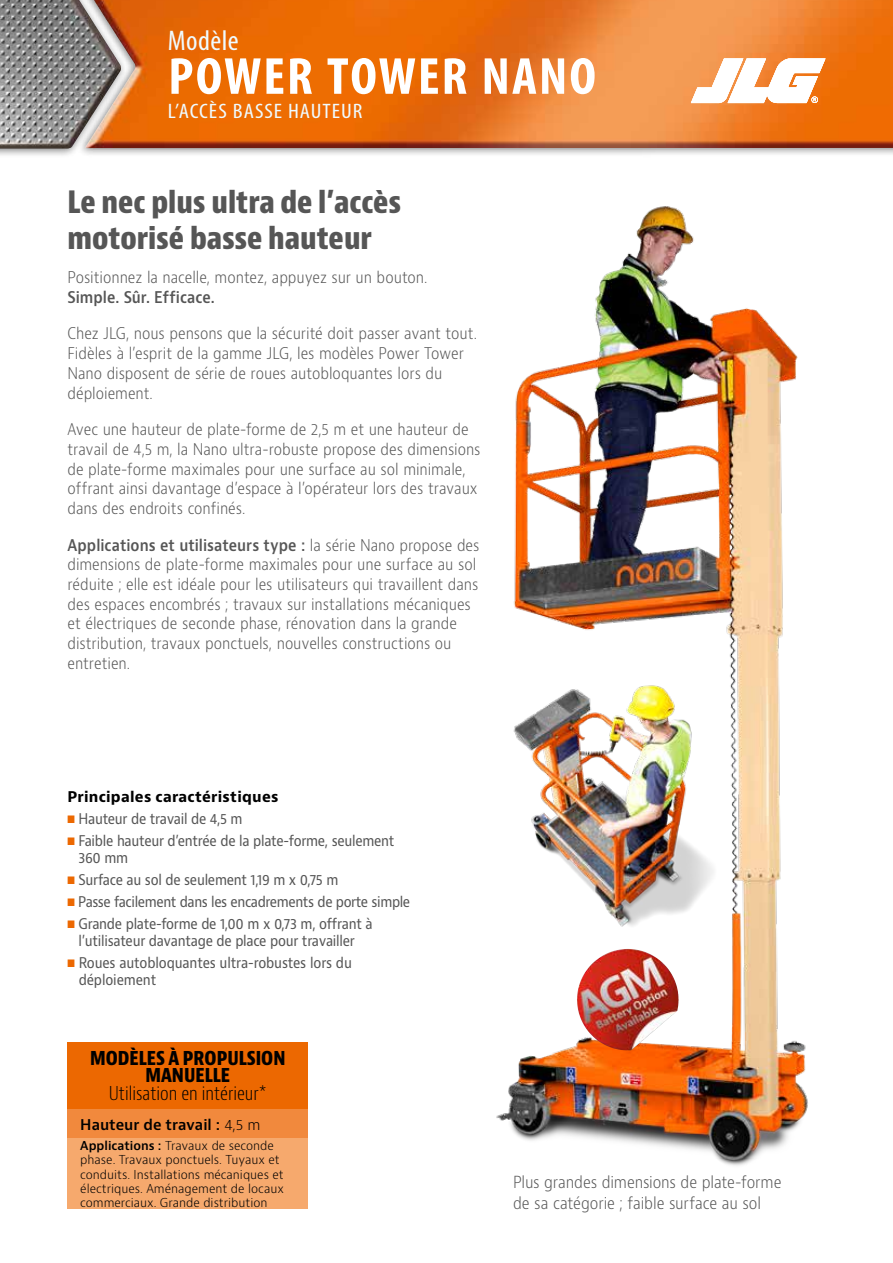
<style>
.page{position:relative;width:893px;height:1263px;background:#fff}
.page>*{position:absolute;margin:0;border:0;box-sizing:border-box;transform-origin:0 0}
.t1{font:700 condensed 52.5px "Myriad Pro";letter-spacing:.035em;color:#fff;scale:1.05 1}
.t2{font:800 condensed 30px/36px "Bernino Sans";color:#565656}
.t3{font:condensed 28.5px "Myriad Pro";letter-spacing:.015em;color:#f0fbff;scale:1.05 1}
.t4{font:condensed 21px "Myriad Pro";letter-spacing:.04em;color:#f0fbff;scale:1.12 1}
.t5{font:800 condensed 18.6px/16.8px "Bernino Sans";color:#000;text-align:center}
.t6{font:300 condensed 18.6px "Bernino Sans";color:#000}
.t7{font:300 16.2px/21.6px "Bernino Sans";letter-spacing:-.01em;color:#565656;scale:.9 1}
.t8{font:300 15.75px/19.6px "Bernino Sans";letter-spacing:-.005em;color:#565656;scale:.9 1}
.t9{font:600 15.75px "Bernino Sans";color:#565656;scale:.9 1}
.t10{font:600 14.55px "Bernino Sans";color:#000}
.t11{font:14.4px/16.8px "Bernino Sans";letter-spacing:-.02em;color:#565656;scale:.9 1}
.t12{font:700 14.4px "Bernino Sans";letter-spacing:.015em;color:#000}
.t13{font:300 12px/14.4px "Bernino Sans";color:#000}
.s1{font-weight:600}
.s2{color:#ec6801}
.s3{font-weight:300}
</style>
<div class="page">
<div style="left:77px;top:0;width:816px;height:157px;background:#000;opacity:.5"></div>
<img style="left:128px;top:0;width:765px;height:148px">
<div style="left:0;top:0;width:128px;height:158px;background:#000;opacity:.5"></div>
<img style="left:0;top:0;width:121px;height:149px">
<svg style="left:691px;top:59px;width:134px;height:44px"></svg>
<img style="left:496px;top:206px;width:312px;height:960px">
<div style="left:509px;top:667px;width:212px;height:275px;background:#fff;border-radius:29px"></div>
<img style="left:509px;top:682px;width:212px;height:260px">
<img style="left:581px;top:949px;width:47px;height:30px">
<div style="left:68px;top:1042px;width:240px;height:66px;background:#ec6801"></div>
<div style="left:68px;top:1108px;width:240px;height:30px;background:#f1893d"></div>
<div style="left:68px;top:1138px;width:240px;height:71px;background:#f6a96d"></div>
<h3 class="t3" style="left:168px;top:24px;width:69px">Modèle</h3>
<h1 class="t1" style="left:168px;top:43px;width:409px">POWER TOWER NANO</h1>
<h3 class="t4" style="left:168px;top:98px;width:175px">L’ACCÈS BASSE HAUTEUR</h3>
<h2 class="t2" style="left:68px;top:185px;width:335px">Le nec plus ultra de l’accès motorisé basse hauteur</h2>
<p class="t8" style="left:68px;top:268px;width:401px">Positionnez la nacelle, montez, appuyez sur un bouton.</p>
<p class="t9" style="left:68px;top:287px;width:165px">Simple. Sûr. Efficace.</p>
<p class="t8" style="left:68px;top:324px;width:456px">Chez JLG, nous pensons que la sécurité doit passer avant tout.<br>Fidèles à l’esprit de la gamme JLG, les modèles Power Tower Nano disposent de série de roues autobloquantes lors du déploiement.</p>
<p class="t8" style="left:68px;top:420px;width:460px">Avec une hauteur de plate-forme de 2,5 m et une hauteur de travail de 4,5 m, la Nano ultra-robuste propose des dimensions de plate-forme maximales pour une surface au sol minimale, offrant ainsi davantage d’espace à l’opérateur lors des travaux dans des endroits confinés.</p>
<p class="t8" style="left:68px;top:535px;width:459px"><span class="s1">Applications et utilisateurs type :</span> la série Nano propose des dimensions de plate-forme maximales pour une surface au sol réduite ; elle est idéale pour les utilisateurs qui travaillent dans des espaces encombrés ; travaux sur installations mécaniques et électriques de seconde phase, rénovation dans la grande distribution, travaux ponctuels, nouvelles constructions ou entretien.</p>
<p class="t12" style="left:68px;top:787px;width:212px">Principales caractéristiques</p>
<p class="t11" style="left:68px;top:810px;width:196px"><span class="s2">■</span> Hauteur de travail de 4,5 m</p>
<p class="t11" style="left:78px;top:832px;width:353px;text-indent:-11px"><span class="s2">■</span> Faible hauteur d’entrée de la plate-forme, seulement<br>360 mm</p>
<p class="t11" style="left:68px;top:871px;width:303px"><span class="s2">■</span> Surface au sol de seulement 1,19 m x 0,75 m</p>
<p class="t11" style="left:68px;top:894px;width:382px"><span class="s2">■</span> Passe facilement dans les encadrements de porte simple</p>
<p class="t11" style="left:68px;top:916px;width:341px;text-align:center"><span class="s2">■</span> Grande plate-forme de 1,00 m x 0,73 m, offrant à l’utilisateur davantage de place pour travailler</p>
<p class="t11" style="left:79px;top:955px;width:305px;text-indent:-11px"><span class="s2">■</span> Roues autobloquantes ultra-robustes lors du déploiement</p>
<p class="t5" style="left:90px;top:1050px;width:197px">MODÈLES À PROPULSION<br>MANUELLE</p>
<p class="t6" style="left:109px;top:1082px;width:160px">Utilisation en intérieur*</p>
<p class="t10" style="left:80px;top:1115px;width:182px">Hauteur de travail : <span class="s3">4,5 m</span></p>
<p class="t13" style="left:80px;top:1138px;width:205px"><span class="s1">Applications :</span> Travaux de seconde phase. Travaux ponctuels. Tuyaux et conduits. Installations mécaniques et électriques. Aménagement de locaux commerciaux. Grande distribution</p>
<p class="t7" style="left:513px;top:1171px;width:300px">Plus grandes dimensions de plate-forme de sa catégorie ; faible surface au sol</p>
</div>
